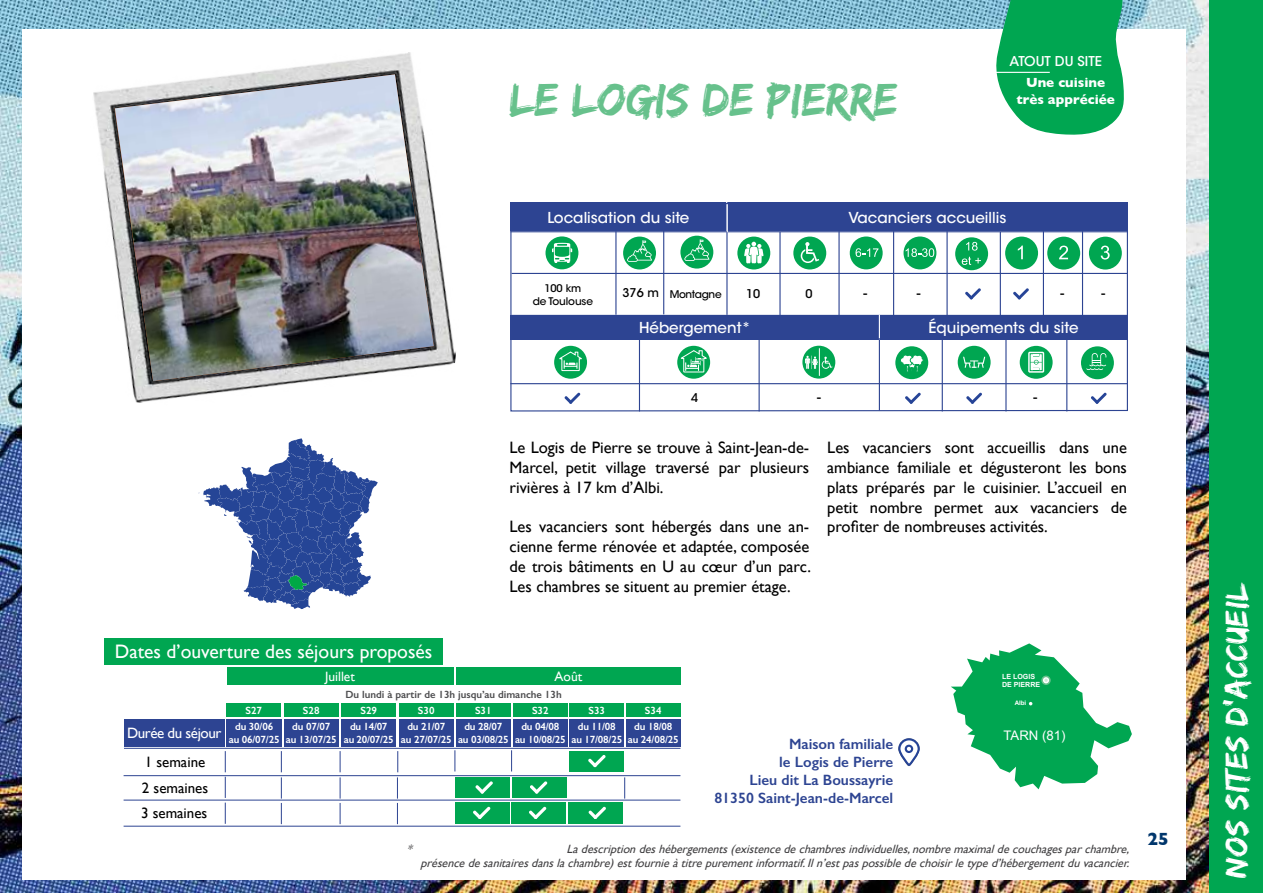
<style>
.page{position:relative;width:1263px;height:893px;background:#fff}
.page>*{position:absolute;margin:0;border:0;box-sizing:border-box;transform-origin:0 0}
.t1{font:48px "Edo SZ";color:#67c18c}
.t2{font:33px "Edo SZ";letter-spacing:.02em;color:#fff}
.t3{font:19.5px "Gill Sans";color:#fff}
.t4{font:700 18px "Gill Sans";color:#00366c}
.t5{font:16.5px/19.8px "Gill Sans";color:#000;text-align:justify}
.t6{font:600 15px/18px "Gill Sans";color:#2d4492;text-align:right}
.t7{font:500 15px "ITC Avant Garde Std";color:#fff}
.t8{font:15px/25.8px "Gill Sans";color:#000}
.t9{font:15px "Gill Sans";letter-spacing:-.03em;color:#fff}
.t10{font:700 13.5px/16.2px "Gill Sans";color:#fff;text-align:center}
.t11{font:500 13.5px "ITC Avant Garde Std";color:#fff}
.t12{font:13.5px "Gill Sans";color:#fff}
.t13{font:500 13.5px "ITC Avant Garde Std";color:#000}
.t14{font:13.2px "Arial";color:#fff}
.t15{font:italic 12px/14.4px "Gill Sans";color:#414042;text-align:right}
.t16{font:500 12px "ITC Avant Garde Std";color:#000}
.t17{font:600 10.5px/12.6px "Gill Sans";letter-spacing:-.02em;color:#fff;text-align:center}
.t18{font:600 10.5px "Gill Sans";color:#4d4d4f}
.t19{font:500 10.5px/12.6px "ITC Avant Garde Std";letter-spacing:-.01em;color:#000;text-align:center}
.t20{font:500 10.5px "ITC Avant Garde Std";letter-spacing:-.03em;color:#000}
.t21{font:700 7.05px/8.6px "Arial";color:#fff}
.t22{font:700 6.15px "Arial";color:#fff}
.s1{font-size:12px}
</style>
<div class="page">
<img style="left:0;top:0;width:1209px;height:893px">
<div style="left:1209px;top:0;width:54px;height:893px;background:#00a651"></div>
<div style="left:22px;top:29px;width:1163px;height:850px;background:#fff"></div>
<svg style="left:992px;top:0;width:137px;height:135px"></svg>
<hr style="left:992px;top:72px;width:58px;height:1px;background:#fff">
<hr style="left:124px;top:826px;width:556px;height:1px;background:#2d4492">
<div style="left:104px;top:638px;width:339px;height:27px;background:#00a651"></div>
<div style="left:124px;top:719px;width:100px;height:27px;background:#2d4492"></div>
<div style="left:227px;top:719px;width:55px;height:27px;background:#2d4492"></div>
<div style="left:227px;top:668px;width:226px;height:17px;background:#00a651"></div>
<div style="left:227px;top:703px;width:54px;height:14px;background:#00a651"></div>
<div style="left:284px;top:703px;width:54px;height:14px;background:#00a651"></div>
<div style="left:342px;top:703px;width:54px;height:14px;background:#00a651"></div>
<div style="left:399px;top:703px;width:54px;height:14px;background:#00a651"></div>
<div style="left:456px;top:703px;width:54px;height:14px;background:#00a651"></div>
<div style="left:513px;top:703px;width:54px;height:14px;background:#00a651"></div>
<div style="left:570px;top:703px;width:54px;height:14px;background:#00a651"></div>
<div style="left:626px;top:703px;width:54px;height:14px;background:#00a651"></div>
<div style="left:456px;top:668px;width:224px;height:17px;background:#00a651"></div>
<div style="left:456px;top:719px;width:54px;height:27px;background:#2d4492"></div>
<div style="left:284px;top:719px;width:54px;height:27px;background:#2d4492"></div>
<div style="left:513px;top:719px;width:54px;height:27px;background:#2d4492"></div>
<div style="left:342px;top:719px;width:54px;height:27px;background:#2d4492"></div>
<div style="left:570px;top:719px;width:54px;height:27px;background:#2d4492"></div>
<div style="left:626px;top:719px;width:54px;height:27px;background:#2d4492"></div>
<div style="left:399px;top:719px;width:54px;height:27px;background:#2d4492"></div>
<div style="left:512px;top:777px;width:54px;height:21px;background:#00a651"></div>
<div style="left:511px;top:802px;width:55px;height:22px;background:#00a651"></div>
<div style="left:568px;top:802px;width:54px;height:22px;background:#00a651"></div>
<div style="left:569px;top:751px;width:54px;height:21px;background:#00a651"></div>
<div style="left:455px;top:777px;width:54px;height:21px;background:#00a651"></div>
<div style="left:455px;top:803px;width:54px;height:21px;background:#00a651"></div>
<hr style="left:124px;top:775px;width:556px;height:1px;background:#2d4492">
<hr style="left:124px;top:748px;width:556px;height:1px;background:#2d4492">
<hr style="left:124px;top:800px;width:556px;height:1px;background:#2d4492">
<svg style="left:281px;top:751px;width:1px;height:73px"></svg>
<svg style="left:624px;top:777px;width:1px;height:22px"></svg>
<svg style="left:340px;top:751px;width:1px;height:73px"></svg>
<svg style="left:397px;top:751px;width:1px;height:73px"></svg>
<svg style="left:454px;top:750px;width:1px;height:21px"></svg>
<svg style="left:511px;top:750px;width:1px;height:21px"></svg>
<svg style="left:225px;top:751px;width:1px;height:73px"></svg>
<svg style="left:588px;top:755px;width:18px;height:12px"></svg>
<svg style="left:529px;top:807px;width:17px;height:12px"></svg>
<svg style="left:473px;top:807px;width:17px;height:12px"></svg>
<svg style="left:530px;top:781px;width:17px;height:13px"></svg>
<svg style="left:588px;top:807px;width:18px;height:12px"></svg>
<svg style="left:475px;top:781px;width:18px;height:13px"></svg>
<svg style="left:898px;top:738px;width:22px;height:28px"></svg>
<div style="left:905px;top:745px;width:8px;height:8px;border:2px solid #264497;border-radius:50%"></div>
<img style="left:11px;top:0;width:395px;height:10px">
<img style="left:63px;top:21px;width:422px;height:382px">
<img style="left:115px;top:74px;width:319px;height:307px">
<svg style="left:510px;top:202px;width:618px;height:210px"></svg>
<svg style="left:198px;top:438px;width:180px;height:171px"></svg>
<svg style="left:951px;top:643px;width:181px;height:146px"></svg>
<h1 class="t1" style="left:509px;top:71px;width:390px">LE LOGIS DE PIERRE</h1>
<p class="t11" style="left:1009px;top:53px;width:94px">ATOUT DU SITE</p>
<p class="t10" style="left:1016px;top:74px;width:100px">Une cuisine très appréciée</p>
<p class="t7" style="left:547px;top:208px;width:143px">Localisation du site</p>
<p class="t7" style="left:849px;top:208px;width:159px">Vacanciers accueillis</p>
<p class="t19" style="left:533px;top:282px;width:62px">100 km<br>de Toulouse</p>
<p class="t20" style="left:622px;top:287px;width:101px"><span class="s1">376 m</span> Montagne</p>
<p class="t13" style="left:864px;top:285px;width:5px">-</p>
<p class="t13" style="left:917px;top:285px;width:5px">-</p>
<p class="t13" style="left:1060px;top:285px;width:5px">-</p>
<p class="t13" style="left:1101px;top:285px;width:5px">-</p>
<p class="t16" style="left:746px;top:286px;width:16px">10</p>
<p class="t16" style="left:805px;top:286px;width:9px">0</p>
<p class="t7" style="left:639px;top:318px;width:113px">Hébergement*</p>
<p class="t7" style="left:928px;top:318px;width:151px">Équipements du site</p>
<p class="t16" style="left:691px;top:390px;width:9px">4</p>
<p class="t13" style="left:817px;top:389px;width:5px">-</p>
<p class="t13" style="left:1033px;top:389px;width:5px">-</p>
<p class="t5" style="left:509px;top:438px;width:301px">Le Logis de Pierre se trouve à Saint-Jean-de-Marcel, petit village traversé par plusieurs rivières à 17 km d’Albi.</p>
<p class="t5" style="left:509px;top:517px;width:303px">Les vacanciers sont hébergés dans une an&shy;cienne ferme rénovée et adaptée, composée de trois bâtiments en U au cœur d’un parc.<br>Les chambres se situent au premier étage.</p>
<p class="t5" style="left:827px;top:438px;width:301px">Les vacanciers sont accueillis dans une ambiance familiale et dégusteront les bons plats préparés par le cuisinier. L’accueil en petit nombre permet aux vacanciers de profiter de nombreuses activités.</p>
<p class="t3" style="left:115px;top:640px;width:319px">Dates d’ouverture des séjours proposés</p>
<p class="t12" style="left:554px;top:668px;width:29px">Août</p>
<p class="t12" style="left:325px;top:668px;width:31px">Juillet</p>
<p class="t18" style="left:345px;top:688px;width:218px">Du lundi à partir de 13h jusqu’au dimanche 13h</p>
<p class="t17" style="left:245px;top:704px;width:18px">S27</p>
<p class="t17" style="left:303px;top:704px;width:18px">S28</p>
<p class="t17" style="left:360px;top:704px;width:18px">S29</p>
<p class="t17" style="left:418px;top:704px;width:18px">S30</p>
<p class="t17" style="left:475px;top:704px;width:18px">S31</p>
<p class="t17" style="left:532px;top:704px;width:18px">S32</p>
<p class="t17" style="left:588px;top:704px;width:18px">S33</p>
<p class="t17" style="left:645px;top:704px;width:18px">S34</p>
<p class="t17" style="left:229px;top:720px;width:52px">du 30/06 au 06/07/25</p>
<p class="t17" style="left:286px;top:720px;width:52px">du 07/07 au 13/07/25</p>
<p class="t17" style="left:515px;top:720px;width:52px">du 04/08 au 10/08/25</p>
<p class="t17" style="left:344px;top:720px;width:51px">du 14/07 au 20/07/25</p>
<p class="t17" style="left:571px;top:720px;width:52px">du 11/08 au 17/08/25</p>
<p class="t17" style="left:628px;top:720px;width:52px">du 18/08 au 24/08/25</p>
<p class="t17" style="left:401px;top:720px;width:52px">du 21/07 au 27/07/25</p>
<p class="t17" style="left:458px;top:720px;width:52px">du 28/07 au 03/08/25</p>
<p class="t9" style="left:127px;top:724px;width:96px">Durée du séjour</p>
<p class="t8" style="left:141px;top:749px;width:69px">1 semaine<br>2 semaines<br>3 semaines</p>
<p class="t6" style="left:714px;top:735px;width:180px">Maison familiale<br>le Logis de Pierre<br>Lieu dit La Boussayrie<br>81350 Saint-Jean-de-Marcel</p>
<p class="t21" style="left:1002px;top:672px;width:40px">LE LOGIS<br>DE PIERRE</p>
<p class="t22" style="left:1015px;top:699px;width:13px">Albi</p>
<p class="t14" style="left:1003px;top:726px;width:64px">TARN (81)</p>
<p class="t15" style="left:407px;top:842px;width:10px">*</p>
<p class="t15" style="left:420px;top:842px;width:714px">Ladescriptiondeshébergements(existencedechambresindividuelles,nombremaximaldecouchagesparchambre, présencedesanitairesdanslachambre)estfournieàtitrepurementinformatif.Iln’estpaspossibledechoisirletyped’hébergementduvacancier.</p>
<p class="t4" style="left:1147px;top:824px;width:23px">25</p>
<h2 class="t2" style="left:1217px;top:878px;width:297px;rotate:-90deg">NOS SITES D’ACCUEIL</h2>
</div>
